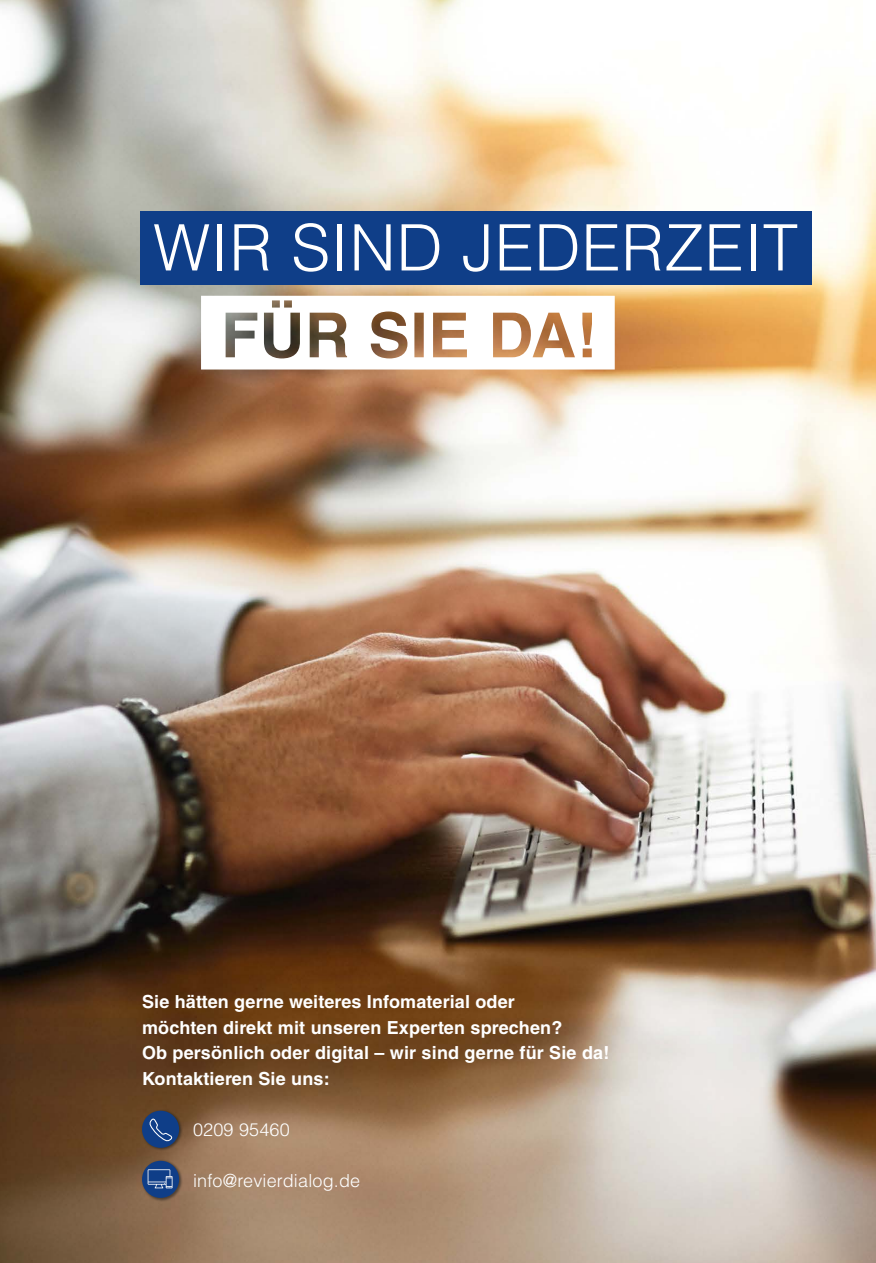
<style>
.page{position:relative;width:876px;height:1263px;background:#fff}
.page>*{position:absolute;margin:0;border:0;box-sizing:border-box;transform-origin:0 0}
.t1{font:300 64.05px "Helvetica LT Std";letter-spacing:.01em;color:#fff}
.t2{font:700 18px/25.5px "Helvetica LT Std";letter-spacing:.01em;color:#fff}
.t3{font:300 18px "Helvetica LT Std";letter-spacing:.01em;color:#fff}
</style>
<div class="page">
<img style="left:0;top:0;width:876px;height:1263px">
<div style="left:141px;top:211px;width:671px;height:74px;background:#0f3e88"></div>
<svg style="left:201px;top:296px;width:414px;height:73px"></svg>
<div style="left:141px;top:1109px;width:42px;height:43px;background:#1d1d1b;opacity:.6"></div>
<div style="left:142px;top:1111px;width:37px;height:37px;background:#0f3e88;border-radius:50%"></div>
<svg style="left:149px;top:1118px;width:24px;height:24px"></svg>
<div style="left:141px;top:1160px;width:42px;height:42px;background:#1d1d1b;opacity:.6"></div>
<div style="left:142px;top:1161px;width:37px;height:37px;background:#0f3e88;border-radius:50%"></div>
<svg style="left:148px;top:1169px;width:25px;height:19px"></svg>
<h1 class="t1" style="left:153px;top:208px;width:647px">WIR SIND JEDERZEIT</h1>
<p class="t2" style="left:142px;top:989px;width:469px">Sie hätten gerne weiteres Infomaterial oder<br>möchten direkt mit unseren Experten sprechen?<br>Ob persönlich oder digital – wir sind gerne für Sie da!<br>Kontaktieren Sie uns:</p>
<p class="t3" style="left:193px;top:1118px;width:98px">0209 95460</p>
<p class="t3" style="left:193px;top:1169px;width:169px">info@revierdialog.de</p>
</div>
